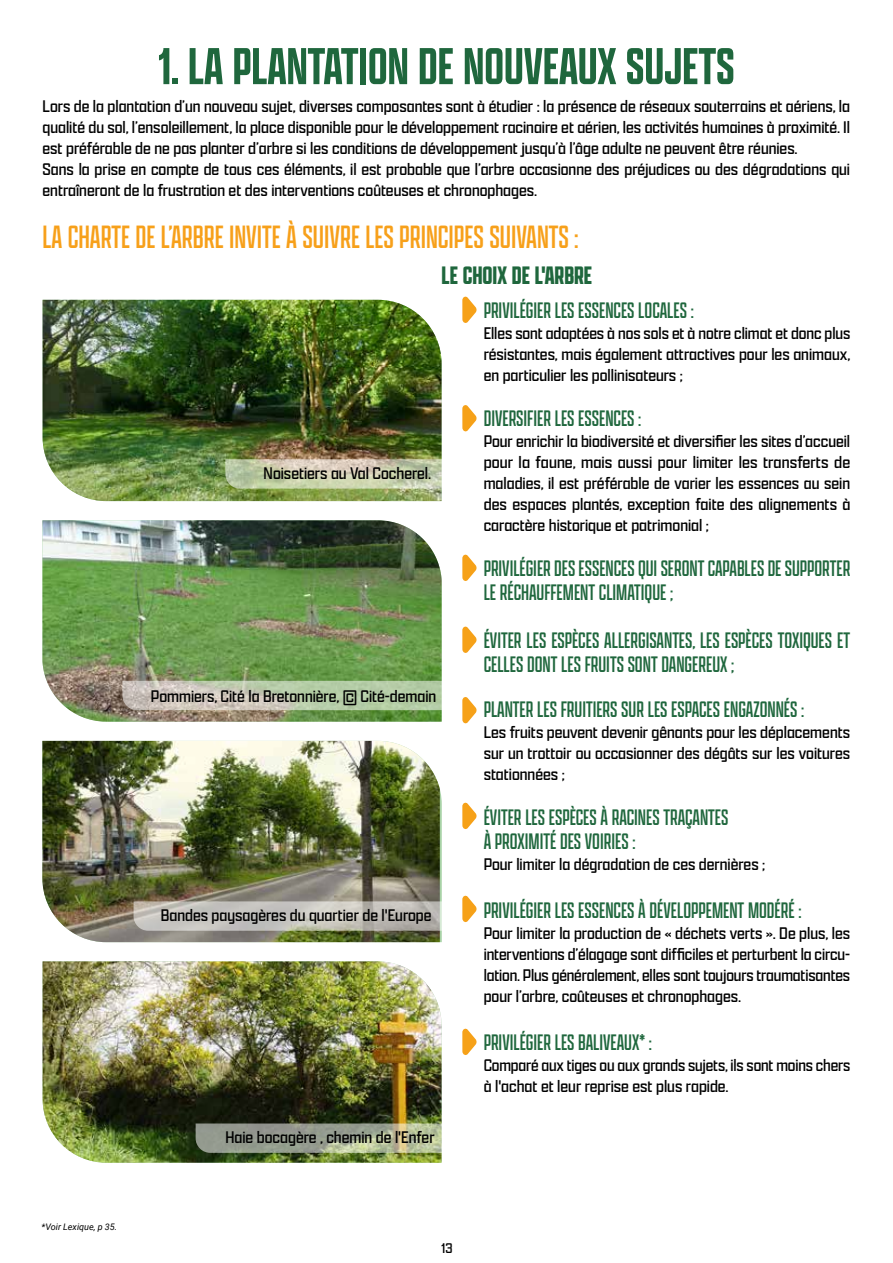
<style>
.page{position:relative;width:893px;height:1263px;background:#fff}
.page>*{position:absolute;margin:0;border:0;box-sizing:border-box;transform-origin:0 0}
.t1{font:500 55.5px "Apotek Comp";color:#1f673d}
.t2{font:300 34.5px "Apotek Comp";color:#f7a01a}
.t3{font:600 27px "Apotek Comp";color:#1f673d}
.t4{font:300 24px/24px "Apotek Comp";color:#1f673d}
.t5{font:300 18px/21px "Apotek";color:#000;text-align:justify}
.t6{font:300 15px "Apotek";color:#000}
.t7{font:italic 9px "Roboto";color:#000}
</style>
<div class="page">
<img style="left:43px;top:300px;width:399px;height:201px">
<img style="left:43px;top:961px;width:399px;height:202px">
<img style="left:42px;top:741px;width:398px;height:201px">
<img style="left:43px;top:520px;width:399px;height:202px">
<svg style="left:225px;top:459px;width:217px;height:30px;background:#c7cbac"></svg>
<svg style="left:122px;top:681px;width:320px;height:29px;background:#bfc8af"></svg>
<svg style="left:134px;top:901px;width:308px;height:30px;background:#c1beb8"></svg>
<svg style="left:196px;top:1123px;width:246px;height:30px;background:#9fa590"></svg>
<svg style="left:462px;top:296px;width:15px;height:27px"></svg>
<svg style="left:462px;top:405px;width:15px;height:27px"></svg>
<svg style="left:462px;top:554px;width:15px;height:27px"></svg>
<svg style="left:462px;top:626px;width:15px;height:27px"></svg>
<svg style="left:462px;top:802px;width:15px;height:27px"></svg>
<svg style="left:462px;top:895px;width:15px;height:27px"></svg>
<svg style="left:462px;top:1028px;width:15px;height:27px"></svg>
<svg style="left:462px;top:697px;width:15px;height:27px"></svg>
<h1 class="t1" style="left:158px;top:33px;width:578px">1. LA PLANTATION DE NOUVEAUX SUJETS</h1>
<p class="t5" style="left:43px;top:95px;width:809px;text-align:left">Lors de la plantation d’un nouveau sujet, diverses composantes sont à étudier : la présence de réseaux souterrains et aériens, la qualité du sol, l’ensoleillement, la place disponible pour le développement racinaire et aérien, les activités humaines à proximité. Il est préférable de ne pas planter d’arbre si les conditions de développement jusqu’à l’âge adulte ne peuvent être réunies.<br>Sans la prise en compte de tous ces éléments, il est probable que l’arbre occasionne des préjudices ou des dégradations qui entraîneront de la frustration et des interventions coûteuses et chronophages.</p>
<h2 class="t2" style="left:43px;top:216px;width:538px">LA CHARTE DE L’ARBRE INVITE À SUIVRE LES PRINCIPES SUIVANTS :</h2>
<h3 class="t3" style="left:442px;top:259px;width:152px">LE CHOIX DE L'ARBRE</h3>
<p class="t7" style="left:42px;top:1221px;width:77px">*Voir Lexique, p 35.</p>
<p class="t5" style="left:264px;top:462px;width:169px">Noisetiers au Val Cocherel.</p>
<p class="t5" style="left:151px;top:685px;width:287px">Pommiers, Cité la Bretonnière, © Cité-demain</p>
<p class="t5" style="left:161px;top:904px;width:272px">Bandes paysagères du quartier de l'Europe</p>
<p class="t5" style="left:226px;top:1126px;width:211px">Haie bocagère , chemin de l'Enfer</p>
<h3 class="t4" style="left:484px;top:298px;width:212px">PRIVILÉGIER LES ESSENCES LOCALES :</h3>
<p class="t5" style="left:484px;top:322px;width:368px">Elles sont adaptées à nos sols et à notre climat et donc plus résistantes, mais également attractives pour les animaux, en particulier les pollinisateurs ;</p>
<h3 class="t4" style="left:484px;top:406px;width:159px">DIVERSIFIER LES ESSENCES :</h3>
<p class="t5" style="left:484px;top:430px;width:368px">Pour enrichir la biodiversité et diversifier les sites d’accueil pour la faune, mais aussi pour limiter les transferts de maladies, il est préférable de varier les essences au sein des espaces plantés, exception faite des alignements à caractère historique et patrimonial ;</p>
<h3 class="t4" style="left:484px;top:556px;width:368px">PRIVILÉGIER DES ESSENCES QUI SERONT CAPABLES DE SUPPORTER<br>LE RÉCHAUFFEMENT CLIMATIQUE ;</h3>
<h3 class="t4" style="left:484px;top:628px;width:368px">ÉVITER LES ESPÈCES ALLERGISANTES, LES ESPÈCES TOXIQUES ET<br>CELLES DONT LES FRUITS SONT DANGEREUX ;</h3>
<h3 class="t4" style="left:484px;top:697px;width:322px">PLANTER LES FRUITIERS SUR LES ESPACES ENGAZONNÉS :</h3>
<p class="t5" style="left:484px;top:721px;width:368px">Les fruits peuvent devenir gênants pour les déplacements sur un trottoir ou occasionner des dégâts sur les voitures stationnées ;</p>
<h3 class="t4" style="left:484px;top:805px;width:246px">ÉVITER LES ESPÈCES À RACINES TRAÇANTES<br>À PROXIMITÉ DES VOIRIES :</h3>
<p class="t5" style="left:484px;top:853px;width:283px">Pour limiter la dégradation de ces dernières ;</p>
<h3 class="t4" style="left:484px;top:898px;width:319px">PRIVILÉGIER LES ESSENCES À DÉVELOPPEMENT MODÉRÉ :</h3>
<p class="t5" style="left:484px;top:922px;width:368px">Pour limiter la production de « déchets verts ». De plus, les interventions d’élagage sont difficiles et perturbent la circu&shy;lation. Plus généralement, elles sont toujours traumatisantes pour l’arbre, coûteuses et chronophages.</p>
<h3 class="t4" style="left:484px;top:1030px;width:170px">PRIVILÉGIER LES BALIVEAUX* :</h3>
<p class="t5" style="left:484px;top:1054px;width:368px">Comparé aux tiges ou aux grands sujets, ils sont moins chers à l'achat et leur reprise est plus rapide.</p>
<p class="t6" style="left:441px;top:1239px;width:12px">13</p>
</div>
